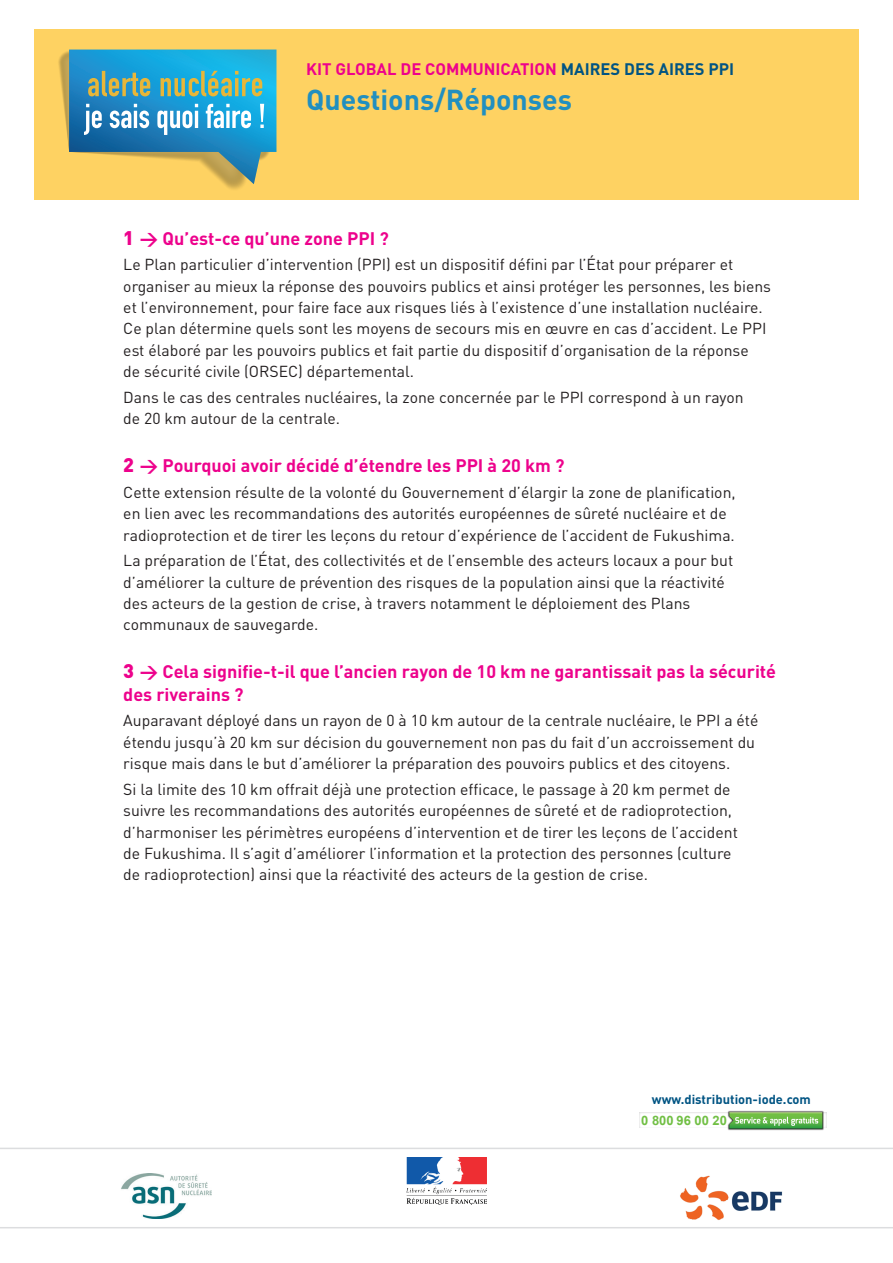
<style>
.page{position:relative;width:893px;height:1263px;background:#fff}
.page>*{position:absolute;margin:0;border:0;box-sizing:border-box;transform-origin:0 0}
.t1{font:700 28.5px "DIN";color:#218fc0}
.t2{font:700 18px/22.5px "DIN";color:#ed028c}
.t3{font:700 16.5px "DIN";color:#ed028c}
.t4{font:15.75px/21.3px "DIN";color:#231f20}
.t5{font:700 12.9px "DIN";color:#015483}
.t6{font:700 12.9px "Arial";color:#71bf44}
.s1{color:#015483}
.s2{font-weight:900;font-size:19.5px}
</style>
<div class="page">
<div style="left:34px;top:30px;width:825px;height:170px;background:#fed262"></div>
<svg style="left:58px;top:50px;width:218px;height:139px"></svg>
<img style="left:728px;top:1111px;width:96px;height:19px">
<svg style="left:729px;top:1112px;width:93px;height:16px"></svg>
<svg style="left:0;top:1148px;width:893px;height:80px"></svg>
<img style="left:114px;top:1173px;width:98px;height:45px">
<img style="left:406px;top:1157px;width:81px;height:47px">
<img style="left:678px;top:1174px;width:104px;height:47px">
<p class="t3" style="left:306px;top:59px;width:430px">KIT GLOBAL DE COMMUNICATION <span class="s1">MAIRES DES AIRES PPI</span></p>
<h1 class="t1" style="left:306px;top:81px;width:267px">Questions/Réponses</h1>
<p class="t2" style="left:123px;top:226px;width:267px"><span class="s2">1</span> &gt; Qu’est-ce qu’une zone PPI ?</p>
<p class="t4" style="left:123px;top:254px;width:649px">Le Plan particulier d’intervention (PPI) est un dispositif défini par l’État pour préparer et organiser au mieux la réponse des pouvoirs publics et ainsi protéger les personnes, les biens et l’environnement, pour faire face aux risques liés à l’existence d’une installation nucléaire.<br>Ce plan détermine quels sont les moyens de secours mis en œuvre en cas d’accident. Le PPI est élaboré par les pouvoirs publics et fait partie du dispositif d’organisation de la réponse<br>de sécurité civile (ORSEC) départemental.</p>
<p class="t4" style="left:123px;top:386px;width:622px">Dans le cas des centrales nucléaires, la zone concernée par le PPI correspond à un rayon de 20 km autour de la centrale.</p>
<p class="t2" style="left:123px;top:454px;width:443px"><span class="s2">2</span> &gt; Pourquoi avoir décidé d’étendre les PPI à 20 km ?</p>
<p class="t4" style="left:123px;top:481px;width:614px">Cette extension résulte de la volonté du Gouvernement d’élargir la zone de planification, en lien avec les recommandations des autorités européennes de sûreté nucléaire et de radioprotection et de tirer les leçons du retour d’expérience de l’accident de Fukushima.</p>
<p class="t4" style="left:123px;top:549px;width:611px">La préparation de l’État, des collectivités et de l’ensemble des acteurs locaux a pour but d’améliorer la culture de prévention des risques de la population ainsi que la réactivité des acteurs de la gestion de crise, à travers notamment le déploiement des Plans communaux de sauvegarde.</p>
<p class="t2" style="left:123px;top:660px;width:654px"><span class="s2">3</span> &gt; Cela signifie-t-il que l’ancien rayon de 10 km ne garantissait pas la sécurité des riverains ?</p>
<p class="t4" style="left:123px;top:710px;width:637px">Auparavant déployé dans un rayon de 0 à 10 km autour de la centrale nucléaire, le PPI a été étendu jusqu’à 20 km sur décision du gouvernement non pas du fait d’un accroissement du risque mais dans le but d’améliorer la préparation des pouvoirs publics et des citoyens.</p>
<p class="t4" style="left:123px;top:778px;width:616px">Si la limite des 10 km offrait déjà une protection efficace, le passage à 20 km permet de suivre les recommandations des autorités européennes de sûreté et de radioprotection, d’harmoniser les périmètres européens d’intervention et de tirer les leçons de l’accident de Fukushima. Il s’agit d’améliorer l’information et la protection des personnes (culture de radioprotection) ainsi que la réactivité des acteurs de la gestion de crise.</p>
<p class="t5" style="left:652px;top:1090px;width:161px">www.distribution-iode.com</p>
<p class="t6" style="left:641px;top:1112px;width:87px">0 800 96 00 20</p>
</div>
